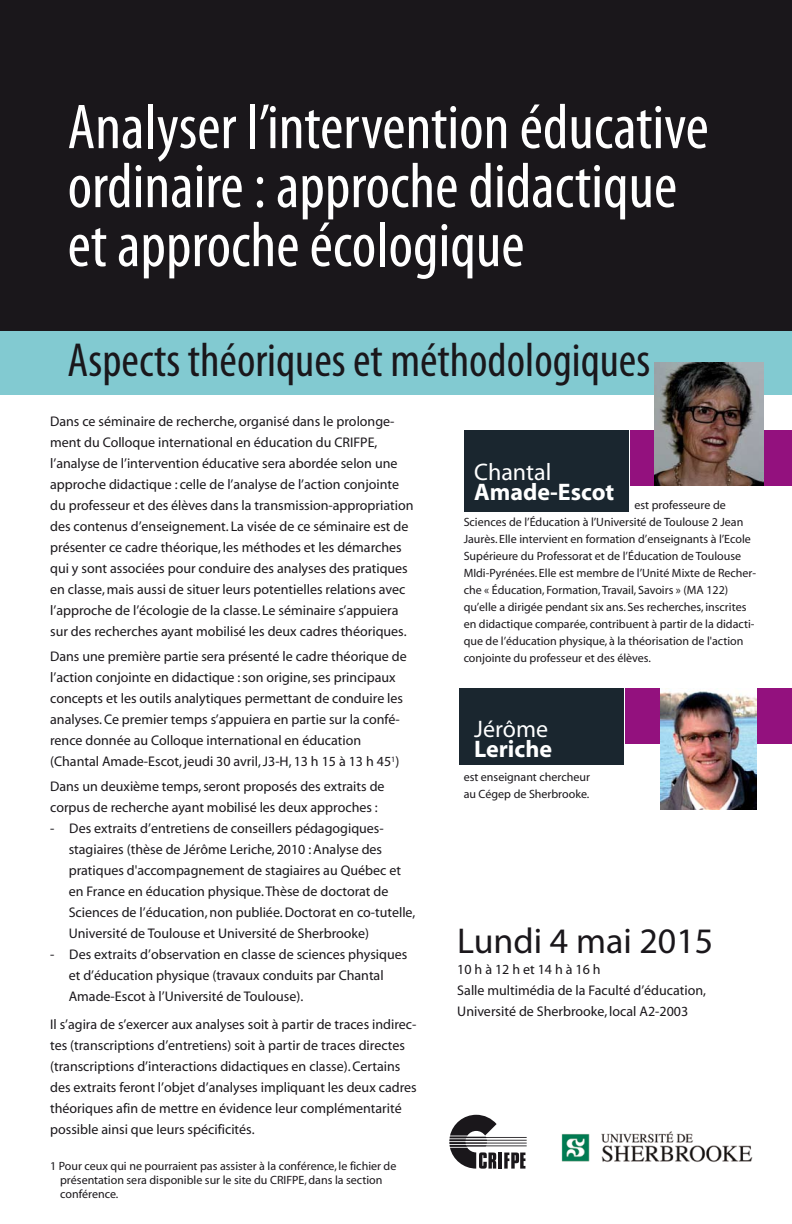
<style>
.page{position:relative;width:792px;height:1224px;background:#fff}
.page>*{position:absolute;margin:0;border:0;box-sizing:border-box;transform-origin:0 0}
.t1{font:condensed 64px/59px "Myriad Pro";color:#fff}
.t2{font:condensed 48px "Myriad Pro";color:#1a171b}
.t3{font:36px "Myriad Pro";color:#1a171b}
.t4{font:700 24px "Myriad";color:#fff}
.t5{font:24px "Myriad";color:#fff}
.t6{font:14px/21px "Myriad";color:#1a171b}
.t7{font:12px/17px "Myriad";color:#1a171b}
</style>
<div class="page">
<div style="left:0;top:0;width:792px;height:332px;background:#1a171b"></div>
<div style="left:464px;top:431px;width:165px;height:81px;background:#1a262f"></div>
<div style="left:630px;top:431px;width:162px;height:55px;background:#93117e"></div>
<div style="left:460px;top:688px;width:164px;height:77px;background:#1a262f"></div>
<div style="left:0;top:331px;width:792px;height:64px;background:#82cad1"></div>
<svg style="left:449px;top:1115px;width:78px;height:54px"></svg>
<img style="left:655px;top:363px;width:108px;height:123px">
<img style="left:561px;top:1131px;width:192px;height:32px">
<div style="left:626px;top:688px;width:166px;height:56px;background:#93117e"></div>
<img style="left:661px;top:688px;width:95px;height:121px">
<h1 class="t1" style="left:68px;top:97px;width:643px">Analyser l’intervention éducative ordinaire : approche didactique et approche écologique</h1>
<h2 class="t2" style="left:68px;top:331px;width:584px">Aspects théoriques et méthodologiques</h2>
<p class="t6" style="left:50px;top:412px;width:365px">Dans ce séminaire de recherche, organisé dans le prolonge&shy;ment du Colloque international en éducation du CRIFPE, l’analyse de l’intervention éducative sera abordée selon une approche didactique : celle de l’analyse de l’action conjointe du professeur et des élèves dans la transmission-appropriation des contenus d’enseignement. La visée de ce séminaire est de présenter ce cadre théorique, les méthodes et les démarches qui y sont associées pour conduire des analyses des pratiques en classe, mais aussi de situer leurs potentielles relations avec l’approche de l’écologie de la classe. Le séminaire s’appuiera sur des recherches ayant mobilisé les deux cadres théoriques.</p>
<p class="t6" style="left:50px;top:647px;width:358px">Dans une première partie sera présenté le cadre théorique de l’action conjointe en didactique : son origine, ses principaux concepts et les outils analytiques permettant de conduire les analyses. Ce premier temps s’appuiera en partie sur la confé&shy;rence donnée au Colloque international en éducation (Chantal Amade-Escot, jeudi 30 avril, J3-H, 13 h 15 à 13 h 45<sup>1</sup>)</p>
<p class="t6" style="left:50px;top:777px;width:336px">Dans un deuxième temps, seront proposés des extraits de corpus de recherche ayant mobilisé les deux approches :</p>
<p class="t6" style="left:69px;top:819px;width:348px;text-indent:-19px">- Des extraits d’entretiens de conseillers pédagogiques&shy;stagiaires (thèse de Jérôme Leriche, 2010 : Analyse des pratiques d'accompagnement de stagiaires au Québec et en France en éducation physique. Thèse de doctorat de Sciences de l’éducation, non publiée. Doctorat en co-tutelle, Université de Toulouse et Université de Sherbrooke)</p>
<p class="t6" style="left:69px;top:945px;width:340px;text-indent:-19px">- Des extraits d’observation en classe de sciences physiques et d’éducation physique (travaux conduits par Chantal<br>Amade-Escot à l’Université de Toulouse).</p>
<p class="t6" style="left:50px;top:1015px;width:368px">Il s’agira de s’exercer aux analyses soit à partir de traces indirec&shy;tes (transcriptions d’entretiens) soit à partir de traces directes (transcriptions d’interactions didactiques en classe). Certains des extraits feront l’objet d’analyses impliquant les deux cadres théoriques afin de mettre en évidence leur complémentarité possible ainsi que leurs spécificités.</p>
<p class="t7" style="left:60px;top:1159px;width:338px;line-height:14.4px;text-indent:-10px">1 Pour ceux qui ne pourraient pas assister à la conférence, le fichier de présentation sera disponible sur le site du CRIFPE, dans la section conférence.</p>
<h3 class="t5" style="left:474px;top:460px;width:79px">Chantal</h3>
<h3 class="t4" style="left:474px;top:480px;width:142px">Amade-Escot</h3>
<p class="t7" style="left:464px;top:497px;width:294px;text-indent:171px">est professeure de Sciences de l’Éducation à l’Université de Toulouse 2 Jean Jaurès. Elle intervient en formation d’enseignants à l’Ecole Supérieure du Professorat et de l’Éducation de Toulouse MIdi-Pyrénées. Elle est membre de l’Unité Mixte de Recher&shy;che « Éducation, Formation, Travail, Savoirs » (MA 122) qu’elle a dirigée pendant six ans. Ses recherches, inscrites en didactique comparée, contribuent à partir de la didacti&shy;que de l’éducation physique, à la théorisation de l'action conjointe du professeur et des élèves.</p>
<h3 class="t5" style="left:474px;top:717px;width:75px">Jérôme</h3>
<h3 class="t4" style="left:474px;top:737px;width:79px">Leriche</h3>
<p class="t7" style="left:464px;top:769px;width:128px">est enseignant chercheur au Cégep de Sherbrooke.</p>
<h3 class="t3" style="left:457px;top:919px;width:258px">Lundi 4 mai 2015</h3>
<p class="t6" style="left:457px;top:960px;width:250px">10 h à 12 h et 14 h à 16 h<br>Salle multimédia de la Faculté d’éducation,<br>Université de Sherbrooke, local A2-2003</p>
</div>
